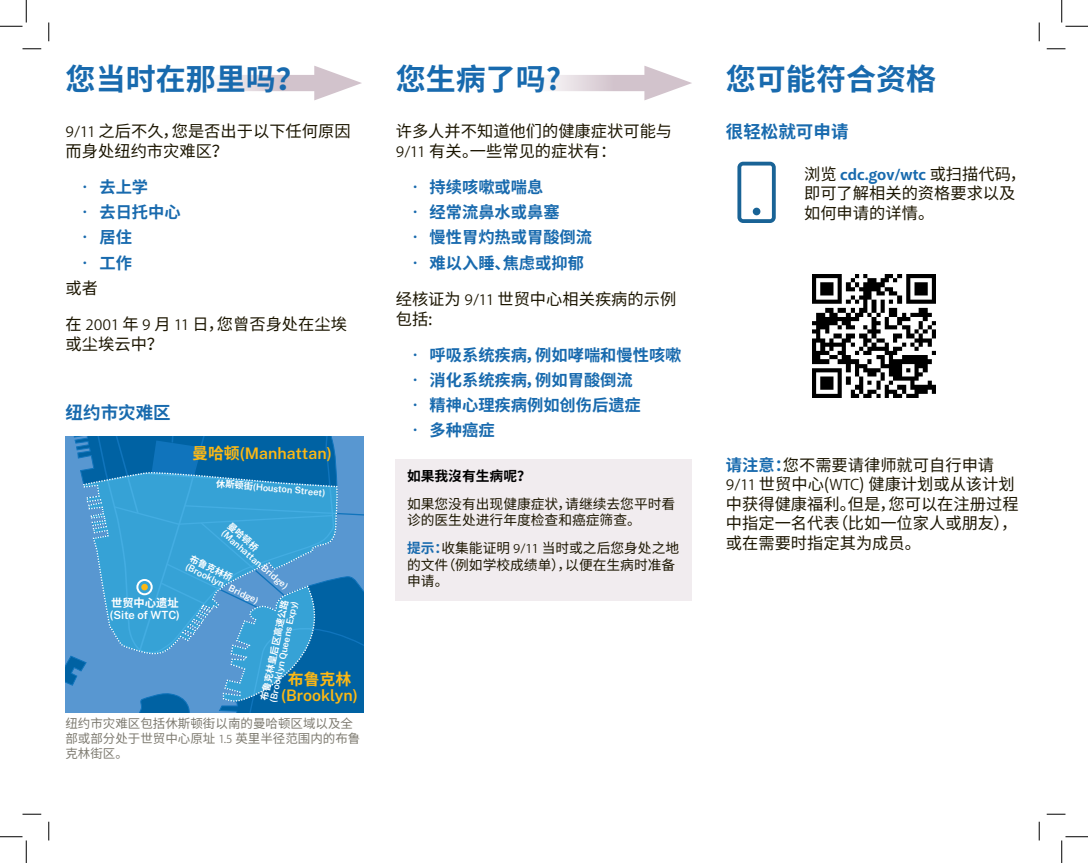
<style>
.page{position:relative;width:1088px;height:863px;background:#fff}
.page>*{position:absolute;margin:0;border:0;box-sizing:border-box;transform-origin:0 0}
.Header_1{font:700 30px "Noto Sans CJ Ksc";color:#186aae}
.Header_2{font:700 17.5px "Noto Sans CJ Ksc";color:#186aae}
.body_text{font:16.25px/19.5px "Noto Sans CJ Ksc";color:#1b1500}
.Bullets_Bold_Blue{font:700 16.25px "Noto Sans CJ Ksc";color:#186aae}
.t1{font:600 15.88px "Public Sans";color:#fcb814}
.t2{font:700 15.88px "Noto Sans CJ Ksc";color:#fcb814}
.body_text_green_back{font:13.75px/16.5px "Noto Sans CJ Ksc";color:#1b1500}
.H4{font:700 13.75px "Noto Sans CJ Ksc";color:#000}
.t3{font:12.5px/15px "Noto Sans CJ Ksc";color:#7d7a70}
.t4{font:600 11.25px/11.2px "Public Sans";color:#fff}
.t5{font:600 9.25px/9.2px "Public Sans";color:#fff}
.s1{font-family:"Akagi Pro"}
.s2{font-family:"Noto Sans CJ Ksc";font-weight:700}
.s3{font-weight:700;color:#186aae}
.s4{font-family:"Akagi Pro";font-weight:700;color:#186aae}
</style>
<div class="page">
<svg style="left:549px;top:75px;width:95px;height:16px;background:#ded3da"></svg>
<svg style="left:644px;top:66px;width:48px;height:34px"></svg>
<svg style="left:219px;top:75px;width:95px;height:16px;background:#ded3da"></svg>
<svg style="left:314px;top:66px;width:48px;height:34px"></svg>
<div style="left:396px;top:458px;width:296px;height:48px;background:#f1ecef"></div>
<div style="left:396px;top:486px;width:296px;height:53px;background:#f1ecef"></div>
<div style="left:396px;top:530px;width:296px;height:70px;background:#f1ecef"></div>
<svg style="left:66px;top:436px;width:298px;height:276px;background:#358fc8"></svg>
<div style="left:136px;top:579px;width:17px;height:16px;border:2px solid #fff;border-radius:50%"></div>
<div style="left:141px;top:583px;width:7px;height:7px;background:#fcb814;border-radius:50%"></div>
<img style="left:812px;top:274px;width:123px;height:123px">
<svg style="left:737px;top:162px;width:38px;height:61px"></svg>
<svg style="left:22px;top:48px;width:19px;height:2px"></svg>
<svg style="left:1046px;top:48px;width:19px;height:2px"></svg>
<svg style="left:22px;top:813px;width:19px;height:2px"></svg>
<svg style="left:1046px;top:813px;width:19px;height:2px"></svg>
<svg style="left:48px;top:22px;width:2px;height:19px"></svg>
<svg style="left:48px;top:821px;width:2px;height:19px"></svg>
<svg style="left:1038px;top:22px;width:2px;height:19px"></svg>
<svg style="left:1038px;top:821px;width:2px;height:19px"></svg>
<svg style="left:0;top:0;width:27px;height:27px"></svg>
<svg style="left:0;top:836px;width:27px;height:26px"></svg>
<svg style="left:1061px;top:0;width:27px;height:27px"></svg>
<svg style="left:1061px;top:836px;width:27px;height:26px"></svg>
<h1 class="Header_1" style="left:66px;top:62px;width:241px">您当时在那里吗？</h1>
<p class="body_text" style="left:66px;top:122px;width:286px"><span class="s1">9/11</span> 之后不久，您是否出于以下任何原因而身处纽约市灾难区？</p>
<h4 class="Bullets_Bold_Blue" style="left:77px;top:178px;width:73px">• 去上学</h4>
<h4 class="Bullets_Bold_Blue" style="left:77px;top:203px;width:105px">• 去日托中心</h4>
<h4 class="Bullets_Bold_Blue" style="left:77px;top:228px;width:56px">• 居住</h4>
<h4 class="Bullets_Bold_Blue" style="left:77px;top:253px;width:56px">• 工作</h4>
<p class="body_text" style="left:66px;top:278px;width:34px">或者</p>
<p class="body_text" style="left:66px;top:315px;width:283px">在 <span class="s1">2001</span> 年 <span class="s1">9</span> 月 <span class="s1">11</span> 日，您曾否身处在尘埃或尘埃云中？</p>
<h2 class="Header_2" style="left:66px;top:402px;width:106px">纽约市灾难区</h2>
<p class="t1" style="left:192px;top:442px;width:141px"><span class="s2">曼哈顿</span>(Manhattan)</p>
<p class="t5" style="left:216px;top:478px;width:111px;rotate:5deg"><span class="s2">休斯顿街</span>(Houston Street)</p>
<p class="t5" style="left:232px;top:521px;width:86px;rotate:41deg"><span class="s2">曼哈顿桥</span>(Manhattan Bridge)</p>
<p class="t5" style="left:192px;top:553px;width:81px;rotate:26deg"><span class="s2">布鲁克林桥</span>(Brooklyn Bridge)</p>
<p class="t4" style="left:110px;top:597px;width:72px"><span class="s2">世贸中心遗址</span>(Site of WTC)</p>
<p class="t5" style="left:259px;top:699px;width:105px;rotate:-78deg"><span class="s2">布鲁克林皇后区高速公路</span>(Brooklyn Queens Expy)</p>
<p class="t2" style="left:288px;top:670px;width:65px">布鲁克林</p>
<p class="t1" style="left:281px;top:683px;width:78px">(Brooklyn)</p>
<h4 class="t3" style="left:65px;top:716px;width:296px">纽约市灾难区包括休斯顿街以南的曼哈顿区域以及全部或部分处于世贸中心原址 <span class="s1">1.5</span> 英里半径范围内的布鲁克林街区。</h4>
<h1 class="Header_1" style="left:396px;top:62px;width:167px">您生病了吗?</h1>
<p class="body_text" style="left:396px;top:122px;width:278px">许多人并不知道他们的健康症状可能与<br><span class="s1">9/11</span> 有关。一些常见的症状有：</p>
<h4 class="Bullets_Bold_Blue" style="left:407px;top:178px;width:138px">• 持续咳嗽或喘息</h4>
<h4 class="Bullets_Bold_Blue" style="left:407px;top:203px;width:154px">• 经常流鼻水或鼻塞</h4>
<h4 class="Bullets_Bold_Blue" style="left:407px;top:228px;width:186px">• 慢性胃灼热或胃酸倒流</h4>
<h4 class="Bullets_Bold_Blue" style="left:407px;top:253px;width:178px">• 难以入睡、焦虑或抑郁</h4>
<p class="body_text" style="left:396px;top:289px;width:282px">经核证为 <span class="s1">9/11</span> 世贸中心相关疾病的示例包括:</p>
<h4 class="Bullets_Bold_Blue" style="left:407px;top:346px;width:276px">• 呼吸系统疾病，例如哮喘和慢性咳嗽</h4>
<h4 class="Bullets_Bold_Blue" style="left:407px;top:371px;width:227px">• 消化系统疾病，例如胃酸倒流</h4>
<h4 class="Bullets_Bold_Blue" style="left:407px;top:396px;width:235px">• 精神心理疾病例如创伤后遗症</h4>
<h4 class="Bullets_Bold_Blue" style="left:407px;top:421px;width:89px">• 多种癌症</h4>
<h3 class="H4" style="left:407px;top:468px;width:125px">如果我沒有生病呢？</h3>
<p class="body_text_green_back" style="left:407px;top:495px;width:270px">如果您没有出现健康症状，请继续去您平时看诊的医生处进行年度检查和癌症筛查。</p>
<p class="body_text_green_back" style="left:407px;top:540px;width:274px"><span class="s3">提示：</span>收集能证明 <span class="s1">9/11</span> 当时或之后您身处之地的文件（例如学校成绩单），以便在生病时准备申请。</p>
<h1 class="Header_1" style="left:726px;top:62px;width:211px">您可能符合资格</h1>
<h3 class="Header_2" style="left:726px;top:121px;width:124px">很轻松就可申请</h3>
<p class="body_text" style="left:804px;top:164px;width:223px">浏览 <span class="s4">cdc.gov/wtc</span> 或扫描代码，即可了解相关的资格要求以及如何申请的详情。</p>
<p class="body_text" style="left:726px;top:455px;width:294px"><span class="s3">请注意：</span>您不需要请律师就可自行申请<br><span class="s1">9/11</span> 世贸中心(<span class="s1">WTC</span>) 健康计划或从该计划中获得健康福利。但是，您可以在注册过程中指定一名代表（比如一位家人或朋友），或在需要时指定其为成员。</p>
</div>
